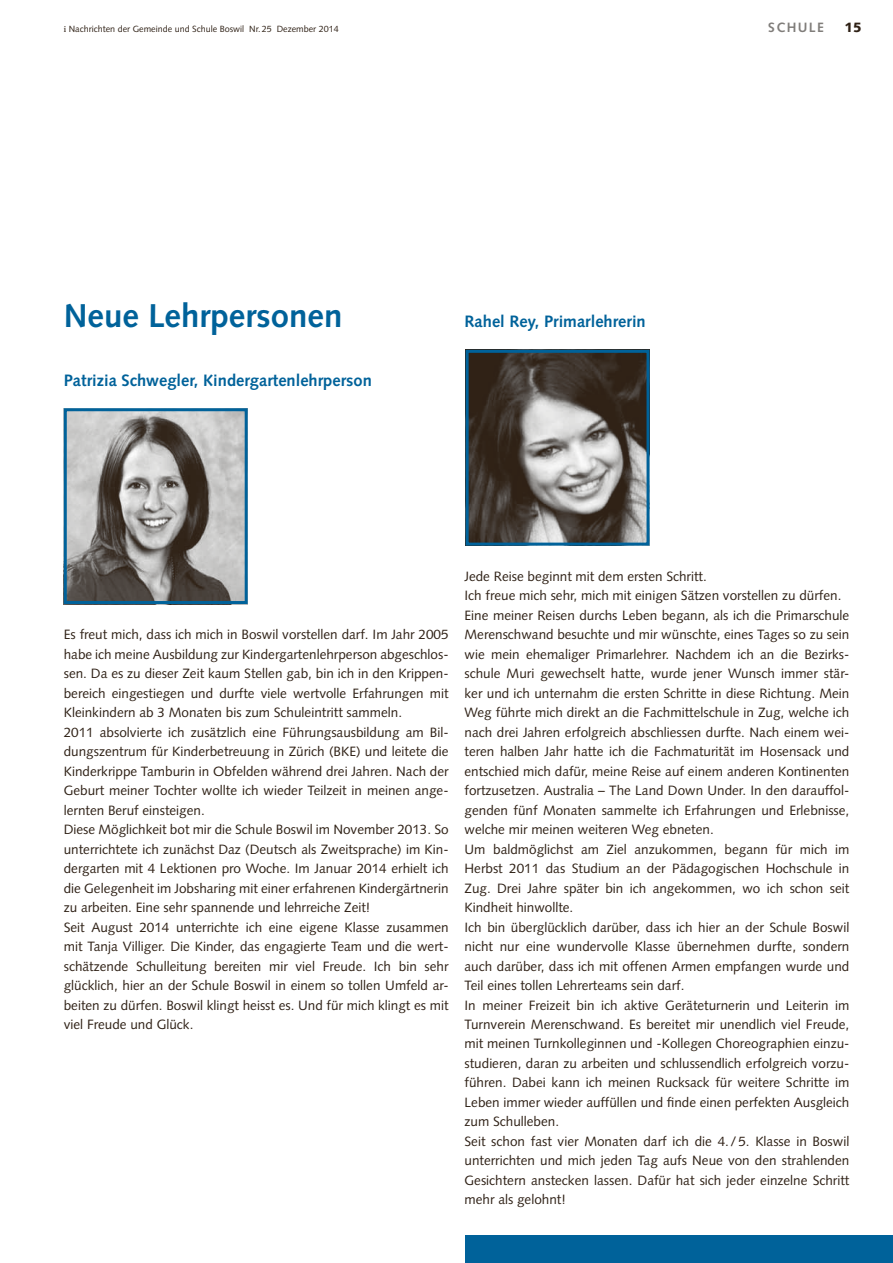
<style>
.page{position:relative;width:893px;height:1263px;background:#fff}
.page>*{position:absolute;margin:0;border:0;box-sizing:border-box;transform-origin:0 0}
.t1{font:700 33px "Syntax LT Std";color:#00629a}
.t2{font:700 16.5px "Syntax LT Std";color:#00629a}
.t3{font:13.5px/19.5px "Syntax LT Std";color:#2f2116}
.t4{font:700 13.5px "Syntax LT Std";letter-spacing:.1em;color:#807d7a}
.t5{font:900 13.5px "Syntax LT Std";color:#2f2116}
.t6{font:9px "Syntax LT Std";color:#2f2116}
.s1{font-family:"Utopia Std"}
</style>
<div class="page">
<div style="left:466px;top:1236px;width:427px;height:27px;background:#00629a"></div>
<img style="left:68px;top:412px;width:176px;height:188px">
<div style="left:64px;top:408px;width:184px;height:196px;border:3px solid #00629a"></div>
<img style="left:470px;top:354px;width:175px;height:188px">
<div style="left:466px;top:350px;width:183px;height:196px;border:3px solid #00629a"></div>
<p class="t6" style="left:64px;top:24px;width:276px"><span class="s1">i</span> Nachrichten der Gemeinde und Schule Boswil Nr.25 Dezember 2014</p>
<p class="t4" style="left:768px;top:20px;width:57px">SCHULE</p>
<p class="t5" style="left:844px;top:20px;width:19px">15</p>
<h1 class="t1" style="left:64px;top:297px;width:280px">Neue Lehrpersonen</h1>
<p class="t2" style="left:64px;top:370px;width:310px">Patrizia Schwegler, Kindergartenlehrperson</p>
<p class="t2" style="left:465px;top:312px;width:183px">Rahel Rey, Primarlehrerin</p>
<p class="t3" style="left:64px;top:625px;width:386px">Es freut mich, dass ich mich in Boswil vorstellen darf. Im Jahr 2005 habe ich meine Ausbildung zur Kindergartenlehrperson abgeschlos&shy;sen. Da es zu dieser Zeit kaum Stellen gab, bin ich in den Krippen&shy;bereich eingestiegen und durfte viele wertvolle Erfahrungen mit Kleinkindern ab 3 Monaten bis zum Schuleintritt sammeln.<br>2011 absolvierte ich zusätzlich eine Führungsausbildung am Bil&shy;dungszentrum für Kinderbetreuung in Zürich (BKE) und leitete die Kinderkrippe Tamburin in Obfelden während drei Jahren. Nach der Geburt meiner Tochter wollte ich wieder Teilzeit in meinen ange&shy;lernten Beruf einsteigen.<br>Diese Möglichkeit bot mir die Schule Boswil im November 2013. So unterrichtete ich zunächst Daz (Deutsch als Zweitsprache) im Kin&shy;dergarten mit 4 Lektionen pro Woche. Im Januar 2014 erhielt ich die Gelegenheit im Jobsharing mit einer erfahrenen Kindergärtnerin zu arbeiten. Eine sehr spannende und lehrreiche Zeit!<br>Seit August 2014 unterrichte ich eine eigene Klasse zusammen mit Tanja Villiger. Die Kinder, das engagierte Team und die wert&shy;schätzende Schulleitung bereiten mir viel Freude. Ich bin sehr glücklich, hier an der Schule Boswil in einem so tollen Umfeld ar&shy;beiten zu dürfen. Boswil klingt heisst es. Und für mich klingt es mit viel Freude und Glück.</p>
<p class="t3" style="left:465px;top:566px;width:386px">Jede Reise beginnt mit dem ersten Schritt.<br>Ich freue mich sehr, mich mit einigen Sätzen vorstellen zu dürfen.<br>Eine meiner Reisen durchs Leben begann, als ich die Primarschule Merenschwand besuchte und mir wünschte, eines Tages so zu sein wie mein ehemaliger Primarlehrer. Nachdem ich an die Bezirks&shy;schule Muri gewechselt hatte, wurde jener Wunsch immer stär&shy;ker und ich unternahm die ersten Schritte in diese Richtung. Mein Weg führte mich direkt an die Fachmittelschule in Zug, welche ich nach drei Jahren erfolgreich abschliessen durfte. Nach einem wei&shy;teren halben Jahr hatte ich die Fachmaturität im Hosensack und entschied mich dafür, meine Reise auf einem anderen Kontinenten fortzusetzen. Australia – The Land Down Under. In den darauffol&shy;genden fünf Monaten sammelte ich Erfahrungen und Erlebnisse, welche mir meinen weiteren Weg ebneten.<br>Um baldmöglichst am Ziel anzukommen, begann für mich im Herbst 2011 das Studium an der Pädagogischen Hochschule in Zug. Drei Jahre später bin ich angekommen, wo ich schon seit Kindheit hinwollte.<br>Ich bin überglücklich darüber, dass ich hier an der Schule Boswil nicht nur eine wundervolle Klasse übernehmen durfte, sondern auch darüber, dass ich mit offenen Armen empfangen wurde und Teil eines tollen Lehrerteams sein darf.<br>In meiner Freizeit bin ich aktive Geräteturnerin und Leiterin im Turnverein Merenschwand. Es bereitet mir unendlich viel Freude, mit meinen Turnkolleginnen und -Kollegen Choreographien einzu&shy;studieren, daran zu arbeiten und schlussendlich erfolgreich vorzu&shy;führen. Dabei kann ich meinen Rucksack für weitere Schritte im Leben immer wieder auffüllen und finde einen perfekten Ausgleich zum Schulleben.<br>Seit schon fast vier Monaten darf ich die 4. /5. Klasse in Boswil unterrichten und mich jeden Tag aufs Neue von den strahlenden Gesichtern anstecken lassen. Dafür hat sich jeder einzelne Schritt mehr als gelohnt!</p>
</div>
